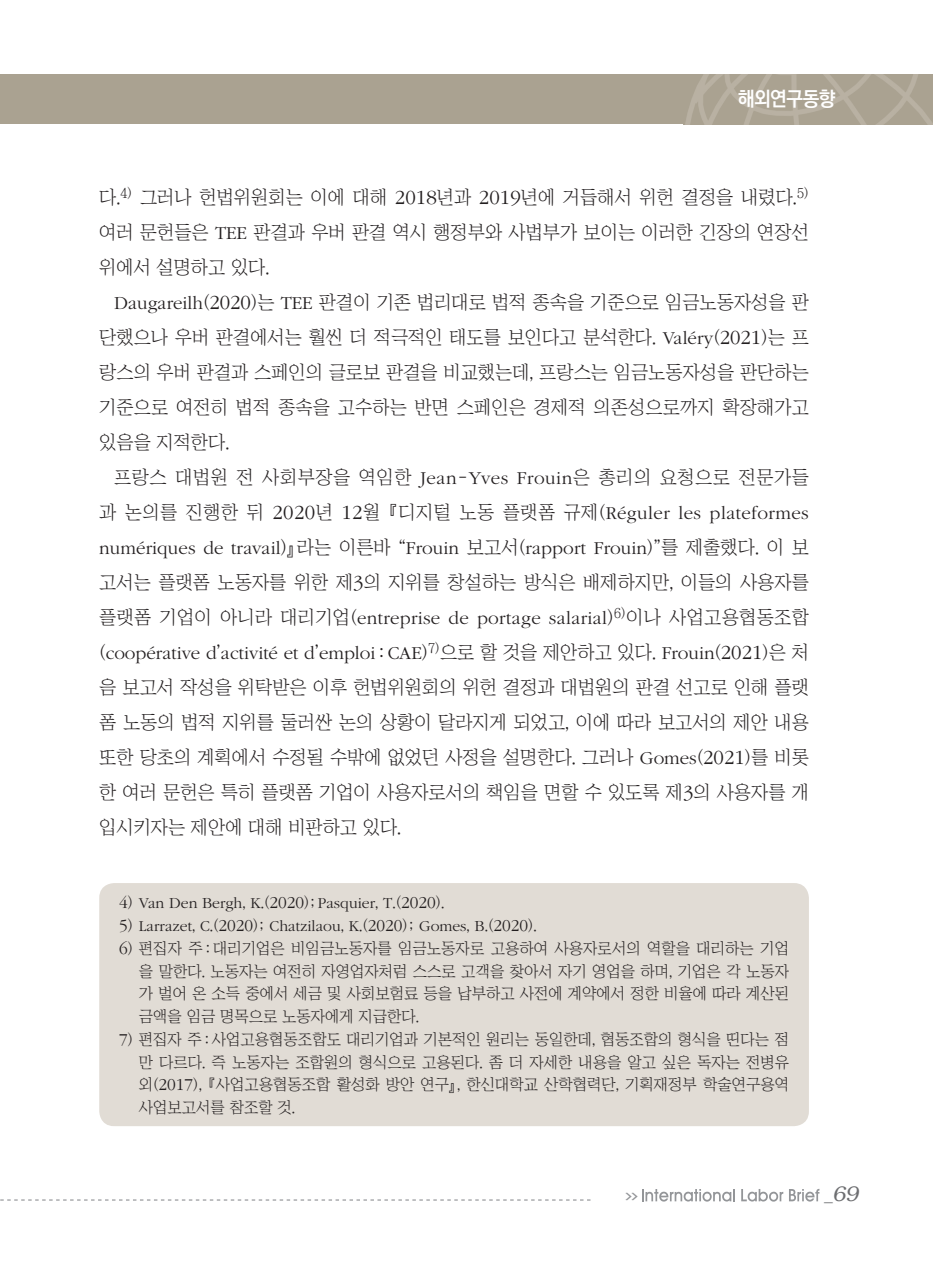
<style>
.page{position:relative;width:933px;height:1275px;background:#fff}
.page>*{position:absolute;margin:0;border:0;box-sizing:border-box;transform-origin:0 0}
.t1{font:italic 300 21px "Bookman";color:#6c6d70}
.t2{font:700 20.12px "Ko Pub Dotum";letter-spacing:-.025em;color:#fff;scale:.95 1}
.본문{font:18.9px/35px "Chosunilbo NM";color:#231f20;text-align:justify}
.각주{font:15.75px/22.8px "Chosunilbo NM";color:#231f20;text-align:justify}
.각주-2{font:300 15.75px "ITC Garamond Std";color:#231f20}
.t3{font:700 7.88px "Ko Pub Dotum";color:#939598;scale:2 1}
.s1{font-family:"ITC Garamond Std";font-weight:300;font-size:20.82px}
.s2{font-family:"ITC Garamond Std";font-weight:300}
.s3{font-size:17.32px}
.s4{font-family:"Chosunilbo NM";font-weight:400}
.s5{font-family:"ITC Garamond Std";font-weight:300;font-size:17.32px}
.s6{font-family:"Helvetica";font-weight:400;font-style:normal;font-size:17.5px}
</style>
<div class="page">
<svg style="left:0;top:1199px;width:590px;height:1px"></svg>
<div style="left:0;top:74px;width:933px;height:50px;background:#aaa291"></div>
<img style="left:685px;top:74px;width:248px;height:50px">
<svg style="left:642px;top:1189px;width:93px;height:13px"></svg>
<svg style="left:741px;top:1189px;width:42px;height:13px"></svg>
<svg style="left:789px;top:1189px;width:30px;height:12px"></svg>
<div style="left:99px;top:883px;width:710px;height:243px;background:#e1dcd5;border-radius:15px"></div>
<p class="t2" style="left:738px;top:89px;width:104px">해외연구동향</p>
<p class="본문" style="left:99px;top:179px;width:711px">다.<sup>4)</sup> 그러나 헌법위원회는 이에 대해 <span class="s1">2018</span>년과 <span class="s1">2019</span>년에 거듭해서 위헌 결정을 내렸다.<sup>5) </sup>여러 문헌들은 <span class="s2">TEE</span> 판결과 우버 판결 역시 행정부와 사법부가 보이는 이러한 긴장의 연장선 위에서 설명하고 있다.</p>
<p class="본문" style="left:99px;top:284px;width:711px;text-indent:15px"><span class="s2">Daugareilh</span>(<span class="s1">2020</span>)는 <span class="s2">TEE</span> 판결이 기존 법리대로 법적 종속을 기준으로 임금노동자성을 판 단했으나 우버 판결에서는 훨씬 더 적극적인 태도를 보인다고 분석한다. <span class="s2">Valéry</span>(<span class="s1">2021</span>)는 프 랑스의 우버 판결과 스페인의 글로보 판결을 비교했는데, 프랑스는 임금노동자성을 판단하는 기준으로 여전히 법적 종속을 고수하는 반면 스페인은 경제적 의존성으로까지 확장해가고 있음을 지적한다.</p>
<p class="본문" style="left:99px;top:459px;width:711px;text-indent:15px">프랑스 대법원 전 사회부장을 역임한 <span class="s2">Jean</span>-<span class="s2">Yves Frouin</span>은 총리의 요청으로 전문가들 과 논의를 진행한 뒤 <span class="s1">2020</span>년 <span class="s1">12</span>월 『디지털 노동 플랫폼 규제(<span class="s2">Réguler les plateformes numériques de travail</span>)』라는 이른바 “<span class="s2">Frouin</span> 보고서(<span class="s2">rapport Frouin</span>)”를 제출했다. 이 보 고서는 플랫폼 노동자를 위한 제<span class="s1">3</span>의 지위를 창설하는 방식은 배제하지만, 이들의 사용자를 플랫폼 기업이 아니라 대리기업(<span class="s2">entreprise de portage salarial</span>)<sup>6)</sup>이나 사업고용협동조합 (<span class="s2">coopérative d</span>’<span class="s2">activité et d</span>’<span class="s2">emploi</span> : <span class="s2">CAE</span>)<sup>7)</sup>으로 할 것을 제안하고 있다. <span class="s2">Frouin</span>(<span class="s1">2021</span>)은 처 음 보고서 작성을 위탁받은 이후 헌법위원회의 위헌 결정과 대법원의 판결 선고로 인해 플랫 폼 노동의 법적 지위를 둘러싼 논의 상황이 달라지게 되었고, 이에 따라 보고서의 제안 내용 또한 당초의 계획에서 수정될 수밖에 없었던 사정을 설명한다. 그러나 <span class="s2">Gomes</span>(<span class="s1">2021</span>)를 비롯 한 여러 문헌은 특히 플랫폼 기업이 사용자로서의 책임을 면할 수 있도록 제<span class="s1">3</span>의 사용자를 개 입시키자는 제안에 대해 비판하고 있다.</p>
<p class="각주-2" style="left:119px;top:895px;width:327px"><span class="s3">4</span><span class="s4">)</span> Van Den Bergh<span class="s4">,</span> K<span class="s4">.(</span><span class="s3">2020</span><span class="s4">);</span> Pasquier<span class="s4">,</span> T<span class="s4">.(</span><span class="s3">2020</span><span class="s4">).</span></p>
<p class="각주-2" style="left:119px;top:918px;width:419px"><span class="s3">5</span><span class="s4">)</span> Larrazet<span class="s4">,</span> C<span class="s4">.(</span><span class="s3">2020</span><span class="s4">);</span> Chatzilaou<span class="s4">,</span> K<span class="s4">.(</span><span class="s3">2020</span><span class="s4">);</span> Gomes<span class="s4">,</span> B<span class="s4">.(</span><span class="s3">2020</span><span class="s4">).</span></p>
<p class="각주" style="left:139px;top:937px;width:651px;text-indent:-20px"><span class="s5">6</span>) 편집자 주 : 대리기업은 비임금노동자를 임금노동자로 고용하여 사용자로서의 역할을 대리하는 기업 을 말한다. 노동자는 여전히 자영업자처럼 스스로 고객을 찾아서 자기 영업을 하며, 기업은 각 노동자 가 벌어 온 소득 중에서 세금 및 사회보험료 등을 납부하고 사전에 계약에서 정한 비율에 따라 계산된 금액을 임금 명목으로 노동자에게 지급한다.</p>
<p class="각주" style="left:139px;top:1028px;width:651px;text-indent:-20px"><span class="s5">7</span>) 편집자 주 : 사업고용협동조합도 대리기업과 기본적인 원리는 동일한데, 협동조합의 형식을 띤다는 점 만 다르다. 즉 노동자는 조합원의 형식으로 고용된다. 좀 더 자세한 내용을 알고 싶은 독자는 전병유 외(<span class="s5">2017</span>), 『사업고용협동조합 활성화 방안 연구』, 한신대학교 산학협력단, 기획재정부 학술연구용역 사업보고서를 참조할 것.</p>
<p class="t3" style="left:625px;top:1192px;width:8px">&gt;&gt;</p>
<p class="t1" style="left:824px;top:1182px;width:36px"><span class="s6">_</span>69</p>
</div>
